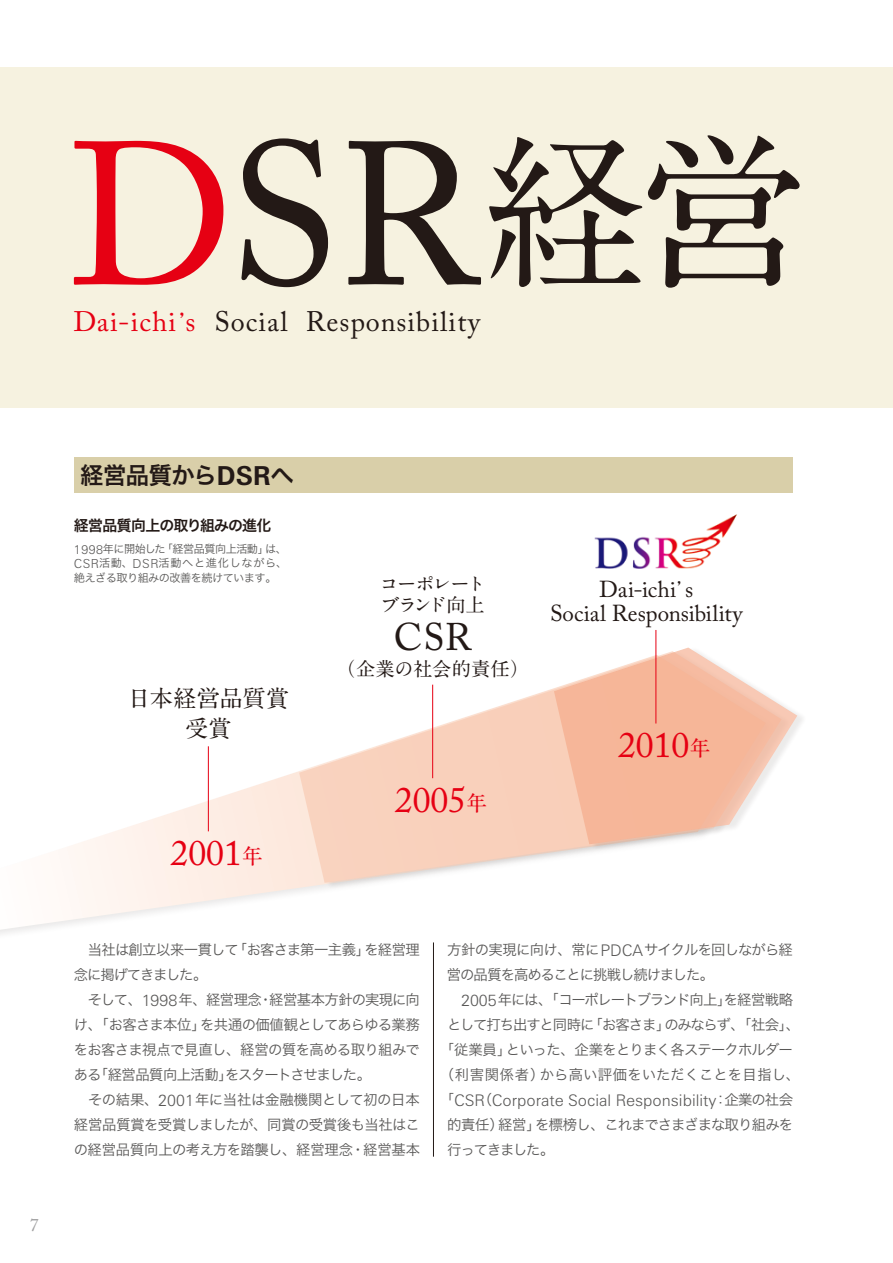
<style>
.page{position:relative;width:893px;height:1263px;background:#fff}
.page>*{position:absolute;margin:0;border:0;box-sizing:border-box;transform-origin:0 0}
.t1{font:201.6px "Adobe Caslon Pro";color:#231916}
.t2{font:700 168px "A1 Mincho Std";color:#231916}
.t3{font:38.25px "Adobe Caslon Pro";color:#231916}
.t4{font:35.7px "Adobe Caslon Pro";color:#e60013}
.t5{font:28.05px "Adobe Caslon Pro";letter-spacing:.04em;color:#231916}
.t6{font:23.4px "Hira Kaku Pro W6";letter-spacing:-.025em;color:#231916}
.t7{font:700 23.4px/29.7px "A1 Mincho Std";letter-spacing:-.01em;color:#231916;text-align:center}
.t8{font:22.95px/23.4px "Adobe Caslon Pro";color:#231916;text-align:center}
.t9{font:700 19.2px/21.3px "A1 Mincho Std";letter-spacing:-.09em;color:#231916}
.t10{font:700 19.2px "A1 Mincho Std";letter-spacing:.01em;color:#231916}
.t11{font:17.85px "Adobe Caslon Pro";color:#a0a0a1}
.t12{font:300 16.05px "Zurich BT";color:#595857}
.t13{font:14.85px "Hira Kaku Pro W6";letter-spacing:-.055em;color:#231916}
.t14{font:14.4px/25px "Hira Kaku Pro W3";letter-spacing:-.05em;color:#595857;text-align:justify}
.t15{font:14.4px/25px "Hira Kaku Pro W3";letter-spacing:-.07em;color:#595857}
.t16{font:14.4px "Hira Kaku Pro W3";letter-spacing:-.09em;color:#595857}
.t17{font:14.4px "Hira Kaku Pro W3";letter-spacing:.015em;color:#595857}
.t18{font:11.1px/14.4px "Hira Kaku Pro W3";letter-spacing:-.05em;color:#595857;text-align:justify}
.s1{color:#e60013}
.s2{font-family:"A1 Mincho Std";font-weight:700;font-size:23.4px;color:#e60013}
.s3{font-family:"Zurich BT";font-weight:700;font-size:26.25px}
.s4{font-family:"Zurich BT";font-weight:300;font-size:12.45px}
.s5{font-family:"A1 Mincho Std";font-weight:700;font-size:21.3px}
.s6{font-family:"A1 Mincho Std";font-weight:700;font-size:19.2px}
.s7{font-family:"Zurich BT";font-weight:300;font-size:16.05px}
.s8{font-family:"Hira Kaku Pro W3";font-weight:400;font-size:14.4px}
</style>
<div class="page">
<div style="left:0;top:67px;width:893px;height:340px;background:#f6f2e0"></div>
<img style="left:594px;top:514px;width:143px;height:54px">
<svg style="left:1px;top:746px;width:318px;height:184px"></svg>
<div style="left:301px;top:649px;width:490px;height:240px;background:#231916;opacity:.15"></div>
<svg style="left:299px;top:651px;width:483px;height:232px;fill:#f9d3bf"></svg>
<div style="left:555px;top:645px;width:252px;height:206px;background:#231916;opacity:.15"></div>
<svg style="left:554px;top:647px;width:243px;height:197px;fill:#f6b699"></svg>
<hr style="left:433px;top:942px;width:1px;height:215px;background:#231916">
<div style="left:74px;top:457px;width:718px;height:36px;background:#d9cfa9"></div>
<hr style="left:208px;top:746px;width:1px;height:85px;background:#e60013">
<hr style="left:432px;top:685px;width:1px;height:93px;background:#e60013">
<hr style="left:655px;top:630px;width:1px;height:93px;background:#e60013">
<h1 class="t1" style="left:68px;top:97px;width:412px"><span class="s1">D</span>SR</h1>
<h3 class="t5" style="left:73px;top:305px;width:408px"><span class="s1">Dai-ichi</span><span class="s2">'</span><span class="s1">s</span> Social Responsibility</h3>
<h2 class="t2" style="left:480px;top:76px;width:329px">経営</h2>
<p class="t11" style="left:30px;top:1214px;width:10px">7</p>
<h3 class="t6" style="left:80px;top:454px;width:215px">経営品質から<span class="s3">DSR</span>へ</h3>
<p class="t13" style="left:74px;top:512px;width:199px">経営品質向上の取り組みの進化</p>
<p class="t18" style="left:74px;top:541px;width:215px"><span class="s4">1998</span>年に開始した「経営品質向上活動」は、<span class="s4">CSR</span>活動、<span class="s4">DSR</span>活動へと進化しながら、絶えざる取り組みの改善を続けています。</p>
<h3 class="t7" style="left:128px;top:680px;width:163px">日本経営品質賞受賞</h3>
<h3 class="t4" style="left:171px;top:832px;width:94px">2001<span class="s5">年</span></h3>
<h3 class="t9" style="left:379px;top:570px;width:108px">コーポレートブランド向上</h3>
<h3 class="t3" style="left:394px;top:614px;width:79px">CSR</h3>
<h3 class="t10" style="left:336px;top:653px;width:195px">（企業の社会的責任）</h3>
<h3 class="t4" style="left:395px;top:778px;width:94px">2005<span class="s5">年</span></h3>
<h3 class="t8" style="left:550px;top:578px;width:194px">Dai-ichi<span class="s6">’</span>s<br>Social Responsibility</h3>
<h3 class="t4" style="left:618px;top:724px;width:94px">2010<span class="s5">年</span></h3>
<p class="t14" style="left:74px;top:936px;width:348px;text-indent:14px">当社は創立以来一貫して「お客さま第一主義」を経営理念に掲げてきました。</p>
<p class="t14" style="left:74px;top:986px;width:348px;text-indent:14px">そして、<span class="s7">1998</span>年、経営理念・経営基本方針の実現に向け、「お客さま本位」を共通の価値観としてあらゆる業務をお客さま視点で見直し、経営の質を高める取り組みである「経営品質向上活動」をスタートさせました。</p>
<p class="t14" style="left:74px;top:1086px;width:348px;text-indent:14px">その結果、<span class="s7">2001</span>年に当社は金融機関として初の日本経営品質賞を受賞しましたが、同賞の受賞後も当社はこの経営品質向上の考え方を踏襲し、経営理念・経営基本</p>
<p class="t15" style="left:447px;top:936px;width:348px">方針の実現に向け、常に<span class="s7">PDCA</span>サイクルを回しながら経営の品質を高めることに挑戦し続けました。</p>
<p class="t16" style="left:461px;top:987px;width:333px"><span class="s7">2005</span>年には、「コーポレートブランド向上」を経営戦略</p>
<p class="t15" style="left:447px;top:1011px;width:355px">として打ち出すと同時に「お客さま」のみならず、「社会」、</p>
<p class="t14" style="left:440px;top:1036px;width:355px">「従業員」といった、企業をとりまく各ステークホルダー</p>
<p class="t17" style="left:440px;top:1062px;width:362px">（利害関係者）から高い評価をいただくことを目指し、</p>
<p class="t12" style="left:440px;top:1090px;width:355px"><span class="s8">「</span>CSR<span class="s8">（</span>Corporate Social Responsibility<span class="s8">：企業の社会</span></p>
<p class="t15" style="left:447px;top:1111px;width:348px">的責任）経営」を標榜し、これまでさまざまな取り組みを行ってきました。</p>
</div>
